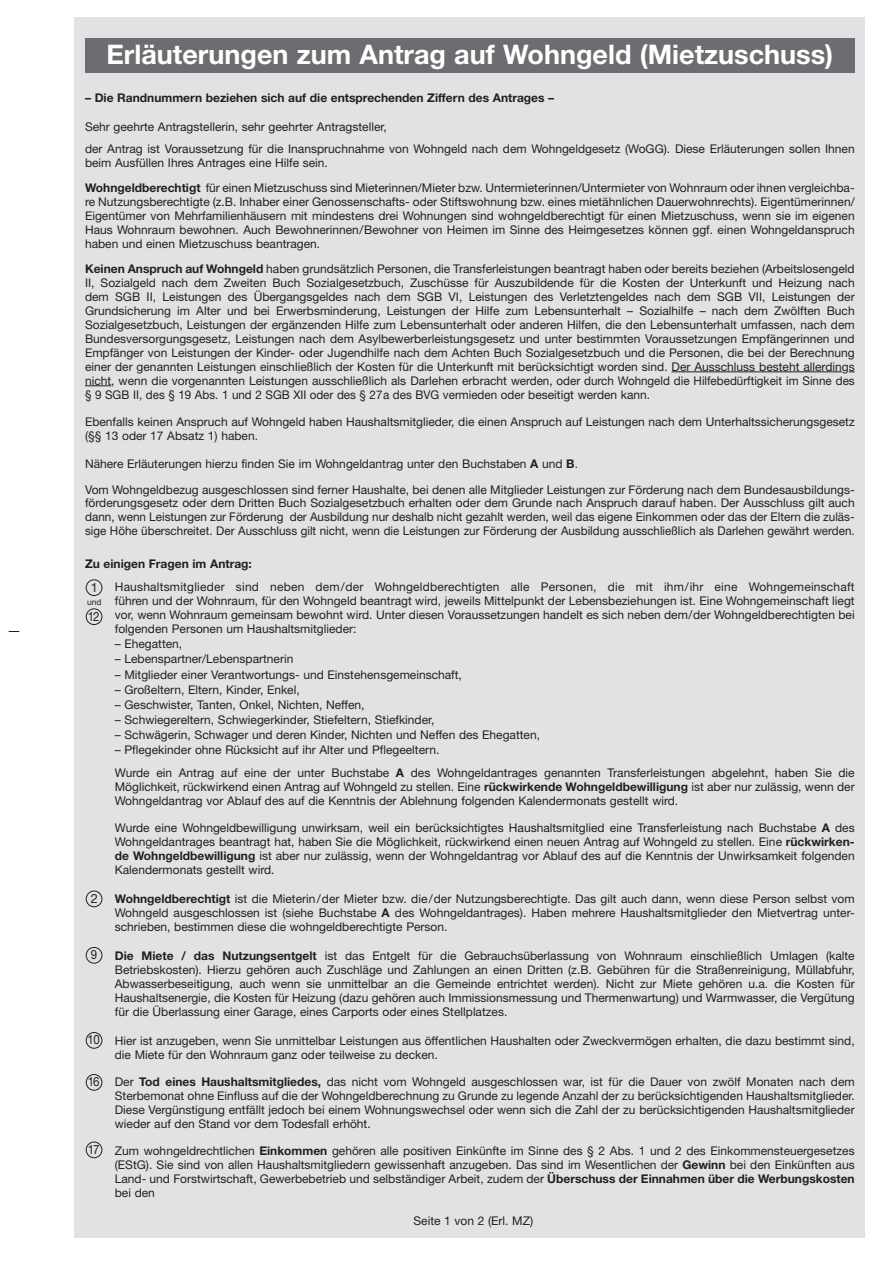
<style>
.page{position:relative;width:893px;height:1263px;background:#fff}
.page>*{position:absolute;margin:0;border:0;box-sizing:border-box;transform-origin:0 0}
.t1{font:700 27px "Helvetica Neue LT Std";color:#fff}
.t2{font:12.75px "Helvetica Neue LT Std";letter-spacing:-.075em;color:#231f20;scale:.9 1}
.t3{font:12.75px "Helvetica Neue LT Std";letter-spacing:-.075em;color:#231f20}
.t4{font:12px/14px "Helvetica Neue LT Std";color:#231f20;text-align:justify}
.t5{font:700 12px "Helvetica Neue LT Std";color:#231f20}
.t6{font:8.4px "Helvetica Neue LT Std";color:#231f20}
.s1{font-weight:700}
</style>
<div class="page">
<div style="left:74px;top:17px;width:791px;height:1220px;background:#e1e2e4"></div>
<div style="left:85px;top:38px;width:770px;height:35px;background:#6c6d70"></div>
<hr style="left:672px;top:372px;width:170px;height:1px;background:#231f20">
<svg style="left:85px;top:385px;width:26px;height:1px"></svg>
<div style="left:86px;top:580px;width:16px;height:16px;border:1px solid #231f20;border-radius:50%"></div>
<div style="left:86px;top:891px;width:16px;height:16px;border:1px solid #231f20;border-radius:50%"></div>
<div style="left:86px;top:609px;width:16px;height:16px;border:1px solid #231f20;border-radius:50%"></div>
<div style="left:86px;top:947px;width:16px;height:16px;border:1px solid #231f20;border-radius:50%"></div>
<div style="left:86px;top:1032px;width:16px;height:16px;border:1px solid #231f20;border-radius:50%"></div>
<div style="left:86px;top:1074px;width:16px;height:16px;border:1px solid #231f20;border-radius:50%"></div>
<div style="left:86px;top:1142px;width:16px;height:16px;border:1px solid #231f20;border-radius:50%"></div>
<p class="t1" style="left:106px;top:38px;width:728px">Erläuterungen zum Antrag auf Wohngeld (Mietzuschuss)</p>
<p class="t5" style="left:85px;top:90px;width:471px">– Die Randnummern beziehen sich auf die entsprechenden Ziffern des Antrages –</p>
<p class="t4" style="left:85px;top:119px;width:303px">Sehr geehrte Antragstellerin, sehr geehrter Antragsteller,</p>
<p class="t4" style="left:85px;top:141px;width:771px">der Antrag ist Voraussetzung für die Inanspruchnahme von Wohngeld nach dem Wohngeldgesetz (WoGG). Diese Erläuterungen sollen Ihnen beim Ausfüllen Ihres Antrages eine Hilfe sein.</p>
<p class="t4" style="left:85px;top:181px;width:771px"><span class="s1">Wohngeldberechtigt</span> für einen Mietzuschuss sind Mieterinnen/Mieter bzw. Untermieterinnen/Untermieter von Wohnraum oder ihnen vergleichba&shy;re Nutzungsberechtigte (z.B. Inhaber einer Genossenschafts- oder Stiftswohnung bzw. eines mietähnlichen Dauerwohnrechts). Eigentümerinnen/ Eigentümer von Mehrfamilienhäusern mit mindestens drei Wohnungen sind wohngeldberechtigt für einen Mietzuschuss, wenn sie im eigenen Haus Wohnraum bewohnen. Auch Bewohnerinnen/Bewohner von Heimen im Sinne des Heimgesetzes können ggf. einen Wohngeldanspruch haben und einen Mietzuschuss beantragen.</p>
<p class="t4" style="left:85px;top:262px;width:771px"><span class="s1">Keinen Anspruch auf Wohngeld</span> haben grundsätzlich Personen, die Transferleistungen beantragt haben oder bereits beziehen (Arbeitslosengeld II, Sozialgeld nach dem Zweiten Buch Sozialgesetzbuch, Zuschüsse für Auszubildende für die Kosten der Unterkunft und Heizung nach dem SGB II, Leistungen des Übergangsgeldes nach dem SGB VI, Leistungen des Verletztengeldes nach dem SGB VII, Leistungen der Grundsicherung im Alter und bei Erwerbsminderung, Leistungen der Hilfe zum Lebensunterhalt – Sozialhilfe – nach dem Zwölften Buch Sozialgesetzbuch, Leistungen der ergänzenden Hilfe zum Lebensunterhalt oder anderen Hilfen, die den Lebensunterhalt umfassen, nach dem Bundesversorgungsgesetz, Leistungen nach dem Asylbewerberleistungsgesetz und unter bestimmten Voraussetzungen Empfängerinnen und Empfänger von Leistungen der Kinder- oder Jugendhilfe nach dem Achten Buch Sozialgesetzbuch und die Personen, die bei der Berechnung einer der genannten Leistungen einschließlich der Kosten für die Unterkunft mit berücksichtigt worden sind. Der Ausschluss besteht allerdings nicht, wenn die vorgenannten Leistungen ausschließlich als Darlehen erbracht werden, oder durch Wohngeld die Hilfebedürftigkeit im Sinne des § 9 SGB II, des § 19 Abs. 1 und 2 SGB XII oder des § 27a des BVG vermieden oder beseitigt werden kann.</p>
<p class="t4" style="left:85px;top:415px;width:771px">Ebenfalls keinen Anspruch auf Wohngeld haben Haushaltsmitglieder, die einen Anspruch auf Leistungen nach dem Unterhaltssicherungsgesetz (§§ 13 oder 17 Absatz 1) haben.</p>
<p class="t4" style="left:85px;top:457px;width:494px">Nähere Erläuterungen hierzu finden Sie im Wohngeldantrag unter den Buchstaben <span class="s1">A</span> und <span class="s1">B</span>.</p>
<p class="t4" style="left:85px;top:482px;width:771px">Vom Wohngeldbezug ausgeschlossen sind ferner Haushalte, bei denen alle Mitglieder Leistungen zur Förderung nach dem Bundesausbildungs&shy;förderungsgesetz oder dem Dritten Buch Sozialgesetzbuch erhalten oder dem Grunde nach Anspruch darauf haben. Der Ausschluss gilt auch dann, wenn Leistungen zur Förderung der Ausbildung nur deshalb nicht gezahlt werden, weil das eigene Einkommen oder das der Eltern die zuläs&shy;sige Höhe überschreitet. Der Ausschluss gilt nicht, wenn die Leistungen zur Förderung der Ausbildung ausschließlich als Darlehen gewährt werden.</p>
<p class="t5" style="left:85px;top:557px;width:168px">Zu einigen Fragen im Antrag:</p>
<p class="t4" style="left:115px;top:580px;width:741px">Haushaltsmitglieder sind neben dem/der Wohngeldberechtigten alle Personen, die mit ihm/ihr eine Wohngemeinschaft führen und der Wohnraum, für den Wohngeld beantragt wird, jeweils Mittelpunkt der Lebensbeziehungen ist. Eine Wohngemeinschaft liegt vor, wenn Wohnraum gemeinsam bewohnt wird. Unter diesen Voraussetzungen handelt es sich neben dem/der Wohngeldberechtigten bei folgenden Personen um Haushaltsmitglieder:</p>
<p class="t4" style="left:115px;top:637px;width:69px">– Ehegatten,</p>
<p class="t4" style="left:115px;top:652px;width:180px">– Lebenspartner/Lebenspartnerin</p>
<p class="t4" style="left:115px;top:667px;width:349px">– Mitglieder einer Verantwortungs- und Einstehensgemeinschaft,</p>
<p class="t4" style="left:115px;top:682px;width:186px">– Großeltern, Eltern, Kinder, Enkel,</p>
<p class="t4" style="left:115px;top:697px;width:251px">– Geschwister, Tanten, Onkel, Nichten, Neffen,</p>
<p class="t4" style="left:115px;top:712px;width:321px">– Schwiegereltern, Schwiegerkinder, Stiefeltern, Stiefkinder,</p>
<p class="t4" style="left:115px;top:727px;width:427px">– Schwägerin, Schwager und deren Kinder, Nichten und Neffen des Ehegatten,</p>
<p class="t4" style="left:115px;top:743px;width:326px">– Pflegekinder ohne Rücksicht auf ihr Alter und Pflegeeltern.</p>
<p class="t4" style="left:115px;top:765px;width:741px">Wurde ein Antrag auf eine der unter Buchstabe <span class="s1">A</span> des Wohngeldantrages genannten Transferleistungen abgelehnt, haben Sie die Möglichkeit, rückwirkend einen Antrag auf Wohngeld zu stellen. Eine <span class="s1">rückwirkende Wohngeldbewilligung</span> ist aber nur zulässig, wenn der Wohngeldantrag vor Ablauf des auf die Kenntnis der Ablehnung folgenden Kalendermonats gestellt wird.</p>
<p class="t4" style="left:115px;top:821px;width:741px">Wurde eine Wohngeldbewilligung unwirksam, weil ein berücksichtigtes Haushaltsmitglied eine Transferleistung nach Buchstabe <span class="s1">A</span> des Wohngeldantrages beantragt hat, haben Sie die Möglichkeit, rückwirkend einen neuen Antrag auf Wohngeld zu stellen. Eine <span class="s1">rückwirken&shy;de Wohngeldbewilligung</span> ist aber nur zulässig, wenn der Wohngeldantrag vor Ablauf des auf die Kenntnis der Unwirksamkeit folgenden Kalendermonats gestellt wird.</p>
<p class="t4" style="left:115px;top:892px;width:741px"><span class="s1">Wohngeldberechtigt</span> ist die Mieterin/der Mieter bzw. die/der Nutzungsberechtigte. Das gilt auch dann, wenn diese Person selbst vom Wohngeld ausgeschlossen ist (siehe Buchstabe <span class="s1">A</span> des Wohngeldantrages). Haben mehrere Haushaltsmitglieder den Mietvertrag unter&shy;schrieben, bestimmen diese die wohngeldberechtigte Person.</p>
<p class="t4" style="left:115px;top:948px;width:741px"><span class="s1">Die Miete / das Nutzungsentgelt</span> ist das Entgelt für die Gebrauchsüberlassung von Wohnraum einschließlich Umlagen (kalte Betriebskosten). Hierzu gehören auch Zuschläge und Zahlungen an einen Dritten (z.B. Gebühren für die Straßenreinigung, Müllabfuhr, Abwasserbeseitigung, auch wenn sie unmittelbar an die Gemeinde entrichtet werden). Nicht zur Miete gehören u.a. die Kosten für Haushaltsenergie, die Kosten für Heizung (dazu gehören auch Immissionsmessung und Thermenwartung) und Warmwasser, die Vergütung für die Überlassung einer Garage, eines Carports oder eines Stellplatzes.</p>
<p class="t4" style="left:115px;top:1033px;width:741px">Hier ist anzugeben, wenn Sie unmittelbar Leistungen aus öffentlichen Haushalten oder Zweckvermögen erhalten, die dazu bestimmt sind, die Miete für den Wohnraum ganz oder teilweise zu decken.</p>
<p class="t4" style="left:115px;top:1075px;width:741px">Der <span class="s1">Tod eines Haushaltsmitgliedes,</span> das nicht vom Wohngeld ausgeschlossen war, ist für die Dauer von zwölf Monaten nach dem Sterbemonat ohne Einfluss auf die der Wohngeldberechnung zu Grunde zu legende Anzahl der zu berücksichtigenden Haushaltsmitglieder.<br>Diese Vergünstigung entfällt jedoch bei einem Wohnungswechsel oder wenn sich die Zahl der zu berücksichtigenden Haushaltsmitglieder wieder auf den Stand vor dem Todesfall erhöht.</p>
<p class="t4" style="left:115px;top:1144px;width:741px">Zum wohngeldrechtlichen <span class="s1">Einkommen</span> gehören alle positiven Einkünfte im Sinne des § 2 Abs. 1 und 2 des Einkommensteuergesetzes (EStG). Sie sind von allen Haushaltsmitgliedern gewissenhaft anzugeben. Das sind im Wesentlichen der <span class="s1">Gewinn</span> bei den Einkünften aus Land- und Forstwirtschaft, Gewerbebetrieb und selbständiger Arbeit, zudem der <span class="s1">Überschuss der Einnahmen über die Werbungskosten </span>bei den</p>
<p class="t3" style="left:91px;top:579px;width:9px">1</p>
<p class="t6" style="left:87px;top:597px;width:16px">und</p>
<p class="t2" style="left:88px;top:608px;width:15px">12</p>
<p class="t3" style="left:91px;top:891px;width:9px">2</p>
<p class="t2" style="left:91px;top:947px;width:9px">9</p>
<p class="t2" style="left:88px;top:1032px;width:15px">10</p>
<p class="t2" style="left:88px;top:1074px;width:15px">16</p>
<p class="t2" style="left:88px;top:1142px;width:15px">17</p>
<p class="t4" style="left:413px;top:1213px;width:121px">Seite 1 von 2 (Erl. MZ)</p>
</div>
